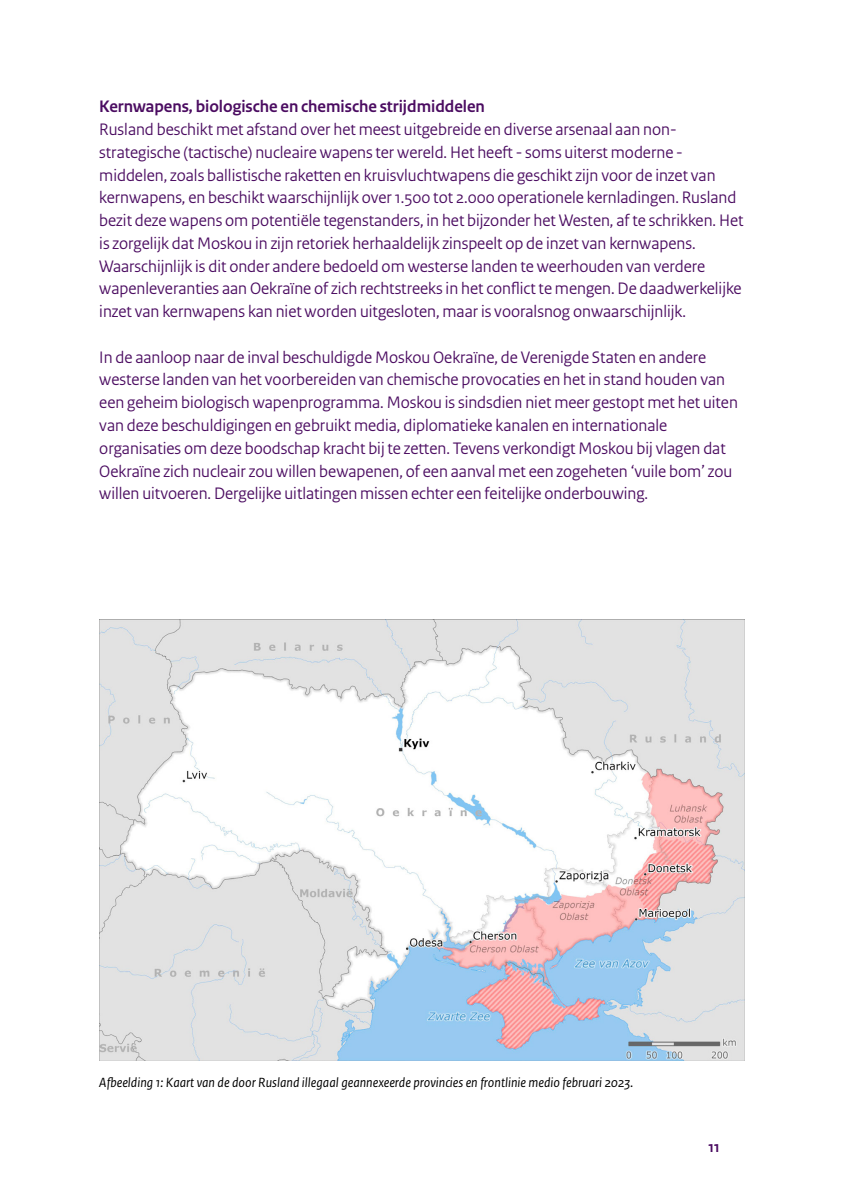
<style>
.page{position:relative;width:844px;height:1191px;background:#fff}
.page>*{position:absolute;margin:0;border:0;box-sizing:border-box;transform-origin:0 0}
._10_RO_Broodtekst_Se{font:17.5px/22.8px "Rijksoverheid Sans Heading";color:#4b0c61}
._10_RO_Broodtekst_Se-2{font:700 17.5px "Rijksoverheid Sans Heading";color:#4b0c61}
.t1{font:700 15.75px "Rijksoverheid Sans Heading TT";color:#4b0c61}
._13_RO_Fotobijschrif{font:italic 14px "Rijksoverheid Sans Text";color:#000}
</style>
<div class="page">
<img style="left:99px;top:619px;width:645px;height:441px">
<p class="_10_RO_Broodtekst_Se-2" style="left:99px;top:97px;width:387px">Kernwapens, biologische en chemische strijdmiddelen</p>
<p class="_10_RO_Broodtekst_Se" style="left:99px;top:118px;width:645px">Rusland beschikt met afstand over het meest uitgebreide en diverse arsenaal aan non&shy;strategische (tactische) nucleaire wapens ter wereld. Het heeft - soms uiterst moderne - middelen, zoals ballistische raketten en kruisvluchtwapens die geschikt zijn voor de inzet van kernwapens, en beschikt waarschijnlijk over 1.500 tot 2.000 operationele kernladingen. Rusland bezit deze wapens om potentiële tegenstanders, in het bijzonder het Westen, af te schrikken. Het is zorgelijk dat Moskou in zijn retoriek herhaaldelijk zinspeelt op de inzet van kernwapens.<br>Waarschijnlijk is dit onder andere bedoeld om westerse landen te weerhouden van verdere wapenleveranties aan Oekraïne of zich rechtstreeks in het conflict te mengen. De daadwerkelijke inzet van kernwapens kan niet worden uitgesloten, maar is vooralsnog onwaarschijnlijk.</p>
<p class="_10_RO_Broodtekst_Se" style="left:99px;top:346px;width:640px">In de aanloop naar de inval beschuldigde Moskou Oekraïne, de Verenigde Staten en andere westerse landen van het voorbereiden van chemische provocaties en het in stand houden van een geheim biologisch wapenprogramma. Moskou is sindsdien niet meer gestopt met het uiten van deze beschuldigingen en gebruikt media, diplomatieke kanalen en internationale organisaties om deze boodschap kracht bij te zetten. Tevens verkondigt Moskou bij vlagen dat Oekraïne zich nucleair zou willen bewapenen, of een aanval met een zogeheten ‘vuile bom’ zou willen uitvoeren. Dergelijke uitlatingen missen echter een feitelijke onderbouwing.</p>
<p class="_13_RO_Fotobijschrif" style="left:99px;top:1074px;width:535px">Afbeelding 1: Kaart van de door Rusland illegaal geannexeerde provincies en frontlinie medio februari 2023.</p>
<p class="t1" style="left:708px;top:1137px;width:13px">11</p>
</div>
